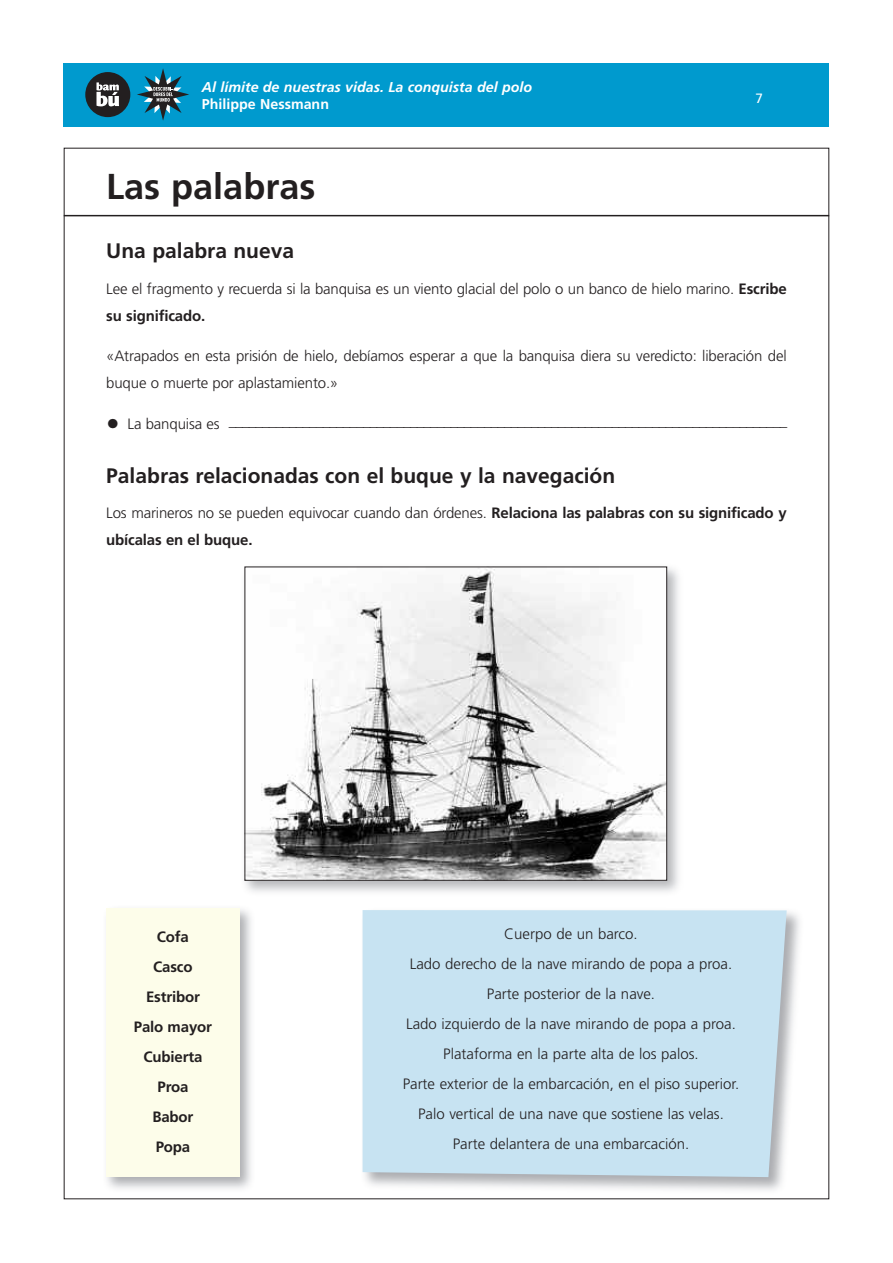
<style>
.page{position:relative;width:893px;height:1263px;background:#fff}
.page>*{position:absolute;margin:0;border:0;box-sizing:border-box;transform-origin:0 0}
.t1{font:700 36px "Frutiger";color:#231f20}
.t2{font:700 21px "Frutiger";color:#231f20}
.t3{font:300 15px/30px "Frutiger";color:#231f20}
.t4{font:700 15px/30px "Frutiger";letter-spacing:-.01em;color:#231f20}
.t5{font:italic 700 14.25px "Frutiger";color:#fff}
.t6{font:700 14.25px "Frutiger";color:#fff}
.t7{font:13.5px "Frutiger";color:#fff}
.s1{font-weight:700}
.s2{font-size:27px}
.s3{font-weight:300}
</style>
<div class="page">
<div style="left:64px;top:64px;width:765px;height:63px;background:#009ace"></div>
<div style="left:85px;top:72px;width:45px;height:45px;background:#231f20;border-radius:50%"></div>
<svg style="left:96px;top:82px;width:23px;height:24px"></svg>
<svg style="left:137px;top:68px;width:52px;height:53px"></svg>
<hr style="left:64px;top:215px;width:765px;height:1px;background:#231f20">
<div style="left:106px;top:908px;width:134px;height:269px;background:#fdfdea"></div>
<div style="left:363px;top:910px;width:424px;height:267px;background:#c7e3f2"></div>
<img style="left:245px;top:566px;width:434px;height:326px">
<img style="left:246px;top:568px;width:419px;height:311px">
<div style="left:244px;top:566px;width:423px;height:315px;border:1px solid #231f20"></div>
<p class="t5" style="left:202px;top:81px;width:332px">Al límite de nuestras vidas. La conquista del polo</p>
<p class="t6" style="left:202px;top:99px;width:129px">Philippe Nessmann</p>
<h1 class="t1" style="left:106px;top:172px;width:211px">Las palabras</h1>
<p class="t7" style="left:755px;top:92px;width:9px">7</p>
<h2 class="t2" style="left:106px;top:243px;width:189px">Una palabra nueva</h2>
<p class="t3" style="left:106px;top:276px;width:682px;line-height:27px">Lee el fragmento y recuerda si la banquisa es un viento glacial del polo o un banco de hielo marino. <span class="s1">Escribe su significado.</span></p>
<p class="t3" style="left:106px;top:344px;width:682px;line-height:27px">«Atrapados en esta prisión de hielo, debíamos esperar a que la banquisa diera su veredicto: liberación del buque o muerte por aplastamiento.»</p>
<p class="t3" style="left:106px;top:410px;width:115px"><span class="s2">•</span> La banquisa es</p>
<h2 class="t2" style="left:106px;top:467px;width:510px">Palabras relacionadas con el buque y la navegación</h2>
<p class="t4" style="left:106px;top:501px;width:682px;line-height:27px"><span class="s3">Los marineros no se pueden equivocar cuando dan órdenes.</span> Relaciona las palabras con su significado y ubícalas en el buque.</p>
<p class="t3" style="left:229px;top:407px;width:560px">___________________________________________________________________________________</p>
<p class="t4" style="left:134px;top:923px;width:80px;text-align:center">Cofa<br>Casco<br>Estribor<br>Palo mayor<br>Cubierta<br>Proa<br>Babor<br>Popa</p>
<p class="t3" style="left:403px;top:920px;width:338px;text-align:center">Cuerpo de un barco.<br>Lado derecho de la nave mirando de popa a proa.<br>Parte posterior de la nave.<br>Lado izquierdo de la nave mirando de popa a proa.<br>Plataforma en la parte alta de los palos.<br>Parte exterior de la embarcación, en el piso superior.<br>Palo vertical de una nave que sostiene las velas.<br>Parte delantera de una embarcación.</p>
</div>
